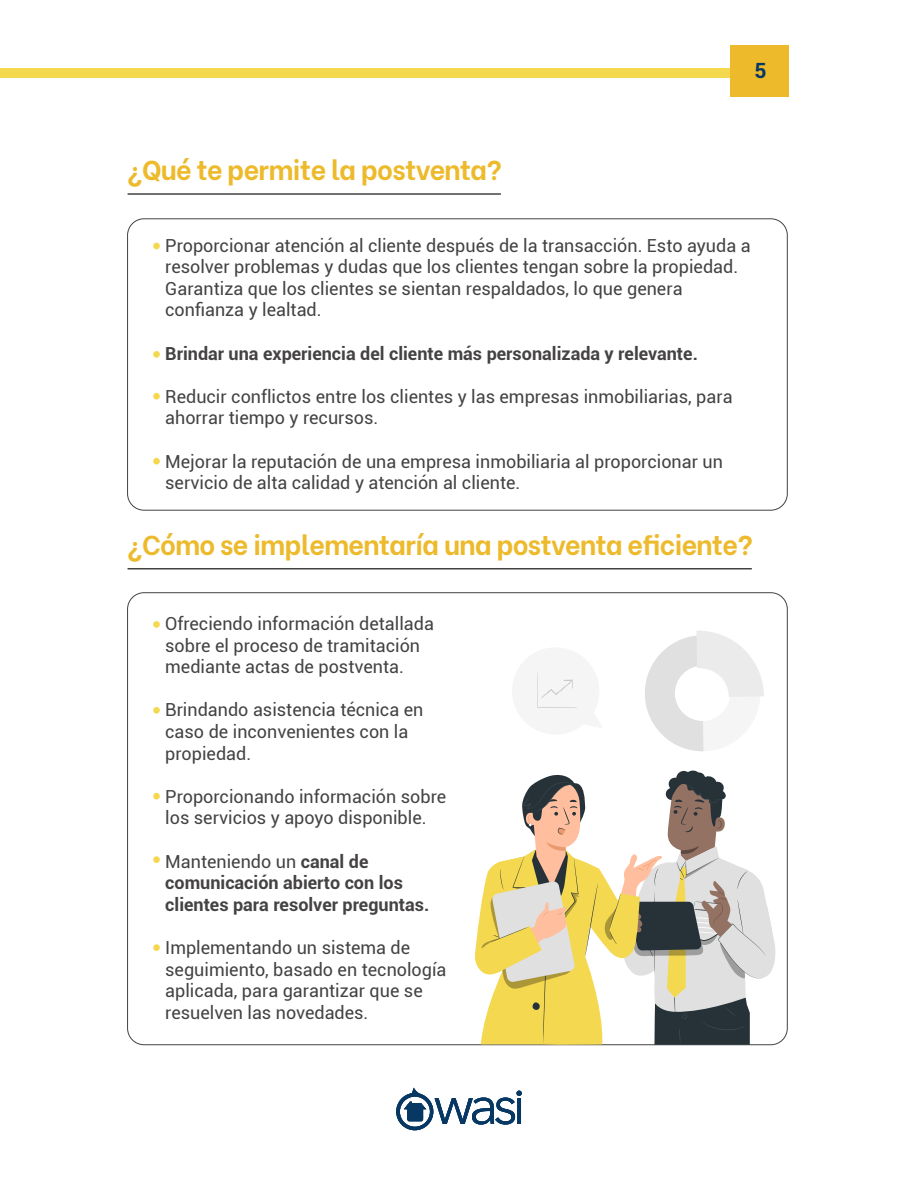
<style>
.page{position:relative;width:918px;height:1188px;background:#fff}
.page>*{position:absolute;margin:0;border:0;box-sizing:border-box;transform-origin:0 0}
.t1{font:700 27px "Be Vietnam";letter-spacing:-.025em;color:#edba2c}
.t2{font:700 21px "Roboto";color:#073763}
.t3{font:18px/21.6px "Roboto";color:#444242}
.t4{font:700 18px/21.6px "Roboto";color:#444242}
.s1{font-weight:400}
</style>
<div class="page">
<svg style="left:396px;top:1088px;width:126px;height:42px"></svg>
<div style="left:153px;top:243px;width:7px;height:6px;background:#f4d84f;border-radius:50%"></div>
<div style="left:153px;top:351px;width:7px;height:7px;background:#f4d84f;border-radius:50%"></div>
<div style="left:153px;top:393px;width:7px;height:7px;background:#f4d84f;border-radius:50%"></div>
<div style="left:153px;top:458px;width:7px;height:7px;background:#f4d84f;border-radius:50%"></div>
<div style="left:0;top:68px;width:787px;height:9px;background:#f4d84f"></div>
<div style="left:731px;top:45px;width:58px;height:52px;background:#edba2c"></div>
<div style="left:153px;top:621px;width:7px;height:7px;background:#f4d84f;border-radius:50%"></div>
<div style="left:153px;top:793px;width:7px;height:7px;background:#f4d84f;border-radius:50%"></div>
<div style="left:153px;top:707px;width:7px;height:7px;background:#f4d84f;border-radius:50%"></div>
<div style="left:153px;top:856px;width:7px;height:7px;background:#f4d84f;border-radius:50%"></div>
<div style="left:153px;top:944px;width:7px;height:7px;background:#f4d84f;border-radius:50%"></div>
<svg style="left:475px;top:770px;width:302px;height:275px"></svg>
<svg style="left:537px;top:671px;width:41px;height:37px"></svg>
<svg style="left:645px;top:631px;width:119px;height:121px"></svg>
<hr style="left:128px;top:193px;width:373px;height:2px;background:#444242">
<hr style="left:128px;top:568px;width:624px;height:1px;background:#444242">
<h1 class="t1" style="left:127px;top:148px;width:376px">¿Qué te permite la postventa?</h1>
<p class="t2" style="left:755px;top:56px;width:14px">5</p>
<p class="t3" style="left:165px;top:234px;width:587px">Proporcionar atención al cliente después de la transacción. Esto ayuda a resolver problemas y dudas que los clientes tengan sobre la propiedad.<br>Garantiza que los clientes se sientan respaldados, lo que genera confianza y lealtad.</p>
<p class="t4" style="left:165px;top:342px;width:534px">Brindar una experiencia del cliente más personalizada y relevante.</p>
<p class="t3" style="left:165px;top:385px;width:569px">Reducir conflictos entre los clientes y las empresas inmobiliarias, para ahorrar tiempo y recursos.</p>
<p class="t3" style="left:165px;top:450px;width:559px">Mejorar la reputación de una empresa inmobiliaria al proporcionar un servicio de alta calidad y atención al cliente.</p>
<h1 class="t1" style="left:127px;top:523px;width:627px">¿Cómo se implementaría una postventa eficiente?</h1>
<p class="t3" style="left:165px;top:612px;width:270px">Ofreciendo información detallada sobre el proceso de tramitación mediante actas de postventa.</p>
<p class="t3" style="left:165px;top:699px;width:260px">Brindando asistencia técnica en caso de inconvenientes con la propiedad.</p>
<p class="t3" style="left:165px;top:785px;width:283px">Proporcionando información sobre los servicios y apoyo disponible.</p>
<p class="t4" style="left:165px;top:850px;width:266px"><span class="s1">Manteniendo un</span> canal de comunicación abierto con los clientes para resolver preguntas.</p>
<p class="t3" style="left:165px;top:936px;width:283px">Implementando un sistema de seguimiento, basado en tecnología aplicada, para garantizar que se resuelven las novedades.</p>
</div>
